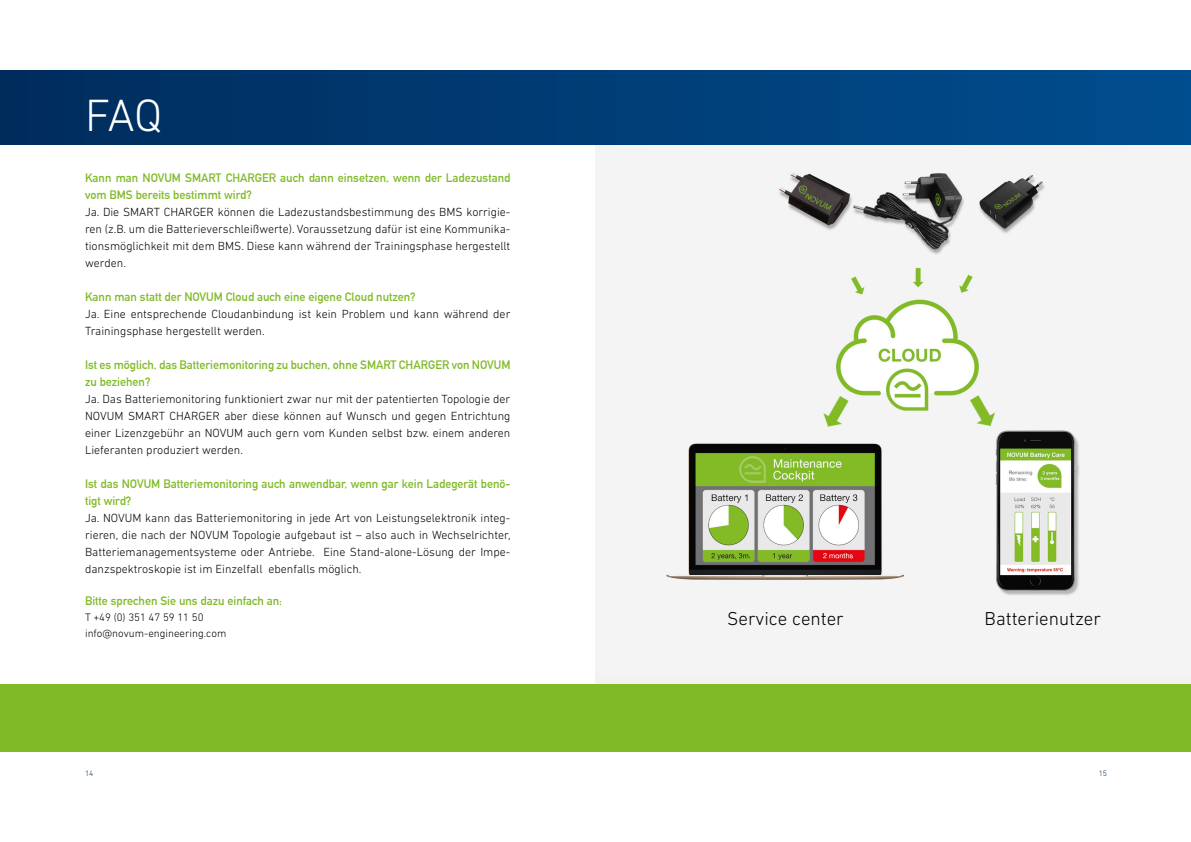
<style>
.page{position:relative;width:1191px;height:842px;background:#fff}
.page>*{position:absolute;margin:0;border:0;box-sizing:border-box;transform-origin:0 0}
.t1{font:300 46px "DIN Next LT Pro";color:#fff}
.t2{font:300 19px "DIN Next LT Pro";color:#000}
.t3{font:300 12px/17px "DIN Next LT Pro";color:#000;text-align:justify}
.t4{font:700 12px/17px "DIN Alternate";color:#80ba27}
.t5{font:300 11px/16px "DIN Next LT Pro";color:#000}
.t6{font:300 8px "DIN Next LT Pro";color:#003462}
</style>
<div class="page">
<img style="left:595px;top:145px;width:596px;height:528px">
<div style="left:0;top:684px;width:1191px;height:67px;background:#80ba27"></div>
<div style="left:0;top:71px;width:1191px;height:74px;background:linear-gradient(to right,#002c5d,#004d8f)"></div>
<h1 class="t1" style="left:85px;top:89px;width:79px">FAQ</h1>
<p class="t4" style="left:85px;top:169px;width:427px">Kann man NOVUM SMART CHARGER auch dann einsetzen, wenn der Ladezustand vom BMS bereits bestimmt wird?</p>
<p class="t3" style="left:85px;top:204px;width:427px">Ja. Die SMART CHARGER können die Ladezustandsbestimmung des BMS korrigie&shy;ren (z.B. um die Batterieverschleißwerte). Voraussetzung dafür ist eine Kommunika&shy;tionsmöglichkeit mit dem BMS. Diese kann während der Trainingsphase hergestellt werden.</p>
<p class="t4" style="left:85px;top:288px;width:332px">Kann man statt der NOVUM Cloud auch eine eigene Cloud nutzen?</p>
<p class="t3" style="left:85px;top:306px;width:427px">Ja. Eine entsprechende Cloudanbindung ist kein Problem und kann während der<br>Trainingsphase hergestellt werden.</p>
<p class="t4" style="left:85px;top:356px;width:427px">Ist es möglich, das Batteriemonitoring zu buchen, ohne SMART CHARGER von NOVUM zu beziehen?</p>
<p class="t3" style="left:85px;top:391px;width:427px">Ja. Das Batteriemonitoring funktioniert zwar nur mit der patentierten Topologie der NOVUM SMART CHARGER aber diese können auf Wunsch und gegen Entrichtung einer Lizenzgebühr an NOVUM auch gern vom Kunden selbst bzw. einem anderen Lieferanten produziert werden.</p>
<p class="t4" style="left:85px;top:475px;width:427px">Ist das NOVUM Batteriemonitoring auch anwendbar, wenn gar kein Ladegerät benö&shy;tigt wird?</p>
<p class="t3" style="left:85px;top:510px;width:427px">Ja. NOVUM kann das Batteriemonitoring in jede Art von Leistungselektronik integ&shy;rieren, die nach der NOVUM Topologie aufgebaut ist – also auch in Wechselrichter, Batteriemanagementsysteme oder Antriebe. Eine Stand-alone-Lösung der Impe&shy;danzspektroskopie ist im Einzelfall ebenfalls möglich.</p>
<p class="t4" style="left:85px;top:591px;width:198px">Bitte sprechen Sie uns dazu einfach an:</p>
<p class="t5" style="left:85px;top:609px;width:143px">T +49 (0) 351 47 59 11 50 info@novum-engineering.com</p>
<h2 class="t2" style="left:727px;top:608px;width:118px">Service center</h2>
<h2 class="t2" style="left:984px;top:608px;width:118px">Batterienutzer</h2>
<p class="t6" style="left:85px;top:768px;width:10px">14</p>
<p class="t6" style="left:1098px;top:768px;width:10px">15</p>
</div>
